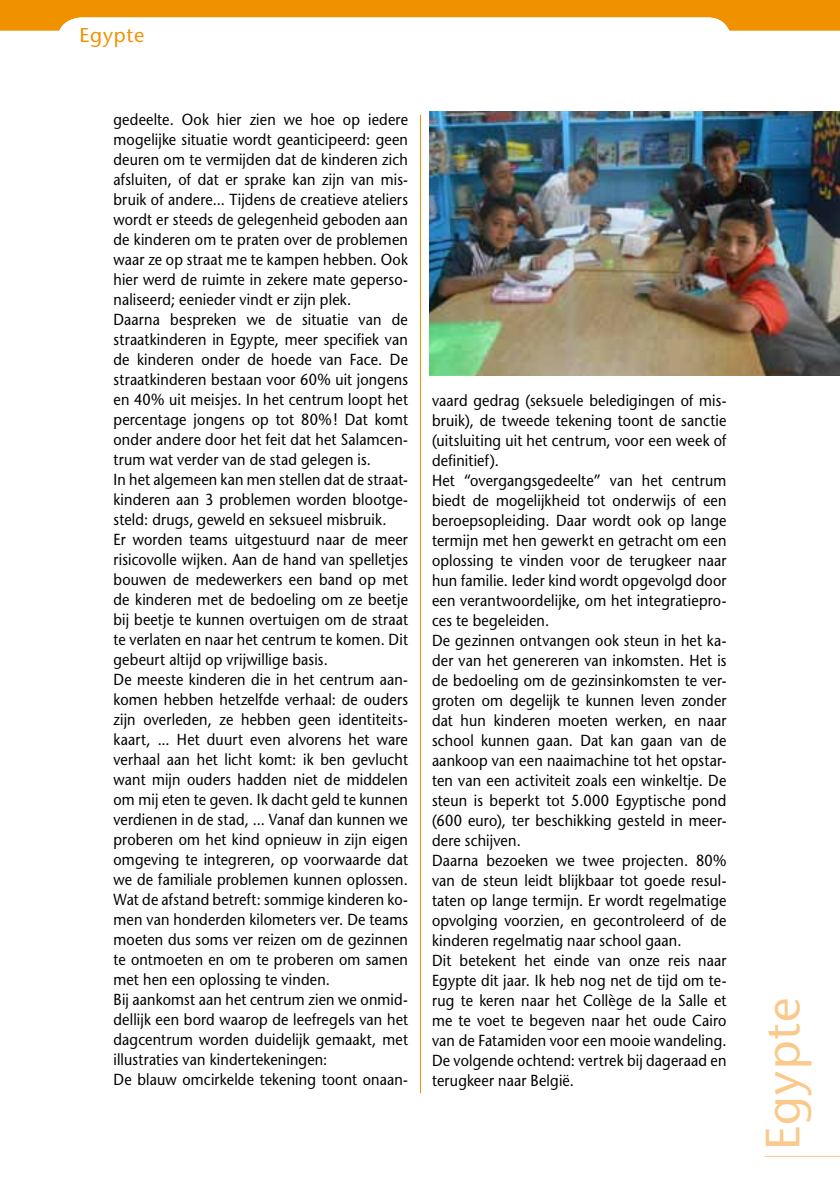
<style>
.page{position:relative;width:840px;height:1191px;background:#fff}
.page>*{position:absolute;margin:0;border:0;box-sizing:border-box;transform-origin:0 0}
.t1{font:48px "Stone Sans";letter-spacing:.025em;color:#fac98b}
.t2{font:20px "Stone Sans";letter-spacing:.04em;color:#f09100}
.t3{font:16px/20px "Stone Sans";letter-spacing:.01em;color:#000;scale:.9 1}
</style>
<div class="page">
<div style="left:0;top:0;width:839px;height:31px;background:#f09100"></div>
<div style="left:57px;top:17px;width:674px;height:68px;background:#fff;border-radius:24px"></div>
<hr style="left:764px;top:1155px;width:75px;height:1px;background:#fac98b">
<img style="left:429px;top:112px;width:410px;height:264px">
<hr style="left:419px;top:115px;width:2px;height:978px;background:#f09100">
<p class="t2" style="left:79px;top:22px;width:66px">Egypte</p>
<p class="t3" style="left:113px;top:109px;width:328px">gedeelte. Ook hier zien we hoe op iedere mogelijke situatie wordt geanticipeerd: geen deuren om te vermijden dat de kinderen zich afsluiten, of dat er sprake kan zijn van mis&shy;bruik of andere... Tijdens de creatieve ateliers wordt er steeds de gelegenheid geboden aan de kinderen om te praten over de problemen waar ze op straat me te kampen hebben. Ook hier werd de ruimte in zekere mate geperso&shy;naliseerd; eenieder vindt er zijn plek.<br>Daarna bespreken we de situatie van de straatkinderen in Egypte, meer specifiek van de kinderen onder de hoede van Face. De straatkinderen bestaan voor 60% uit jongens en 40% uit meisjes. In het centrum loopt het percentage jongens op tot 80%! Dat komt onder andere door het feit dat het Salamcen&shy;trum wat verder van de stad gelegen is.<br>In het algemeen kan men stellen dat de straat&shy;kinderen aan 3 problemen worden blootge&shy;steld: drugs, geweld en seksueel misbruik.<br>Er worden teams uitgestuurd naar de meer risicovolle wijken. Aan de hand van spelletjes bouwen de medewerkers een band op met de kinderen met de bedoeling om ze beetje bij beetje te kunnen overtuigen om de straat te verlaten en naar het centrum te komen. Dit gebeurt altijd op vrijwillige basis.<br>De meeste kinderen die in het centrum aan&shy;komen hebben hetzelfde verhaal: de ouders zijn overleden, ze hebben geen identiteits&shy;kaart, ... Het duurt even alvorens het ware verhaal aan het licht komt: ik ben gevlucht want mijn ouders hadden niet de middelen om mij eten te geven. Ik dacht geld te kunnen verdienen in de stad, ... Vanaf dan kunnen we proberen om het kind opnieuw in zijn eigen omgeving te integreren, op voorwaarde dat we de familiale problemen kunnen oplossen.<br>Wat de afstand betreft: sommige kinderen ko&shy;men van honderden kilometers ver. De teams moeten dus soms ver reizen om de gezinnen te ontmoeten en om te proberen om samen met hen een oplossing te vinden.<br>Bij aankomst aan het centrum zien we onmid&shy;dellijk een bord waarop de leefregels van het dagcentrum worden duidelijk gemaakt, met illustraties van kindertekeningen:<br>De blauw omcirkelde tekening toont onaan-</p>
<p class="t3" style="left:432px;top:390px;width:328px">vaard gedrag (seksuele beledigingen of mis&shy;bruik), de tweede tekening toont de sanctie (uitsluiting uit het centrum, voor een week of definitief).<br>Het “overgangsgedeelte” van het centrum biedt de mogelijkheid tot onderwijs of een beroepsopleiding. Daar wordt ook op lange termijn met hen gewerkt en getracht om een oplossing te vinden voor de terugkeer naar hun familie. Ieder kind wordt opgevolgd door een verantwoordelijke, om het integratiepro&shy;ces te begeleiden.<br>De gezinnen ontvangen ook steun in het ka&shy;der van het genereren van inkomsten. Het is de bedoeling om de gezinsinkomsten te ver&shy;groten om degelijk te kunnen leven zonder dat hun kinderen moeten werken, en naar school kunnen gaan. Dat kan gaan van de aankoop van een naaimachine tot het opstar&shy;ten van een activiteit zoals een winkeltje. De steun is beperkt tot 5.000 Egyptische pond (600 euro), ter beschikking gesteld in meer&shy;dere schijven.<br>Daarna bezoeken we twee projecten. 80% van de steun leidt blijkbaar tot goede resul&shy;taten op lange termijn. Er wordt regelmatige opvolging voorzien, en gecontroleerd of de kinderen regelmatig naar school gaan.<br>Dit betekent het einde van onze reis naar Egypte dit jaar. Ik heb nog net de tijd om te&shy;rug te keren naar het Collège de la Salle et me te voet te begeven naar het oude Cairo van de Fatamiden voor een mooie wandeling.<br>De volgende ochtend: vertrek bij dageraad en terugkeer naar België.</p>
<h1 class="t1" style="left:752px;top:1150px;width:154px;rotate:-90deg">Egypte</h1>
</div>
